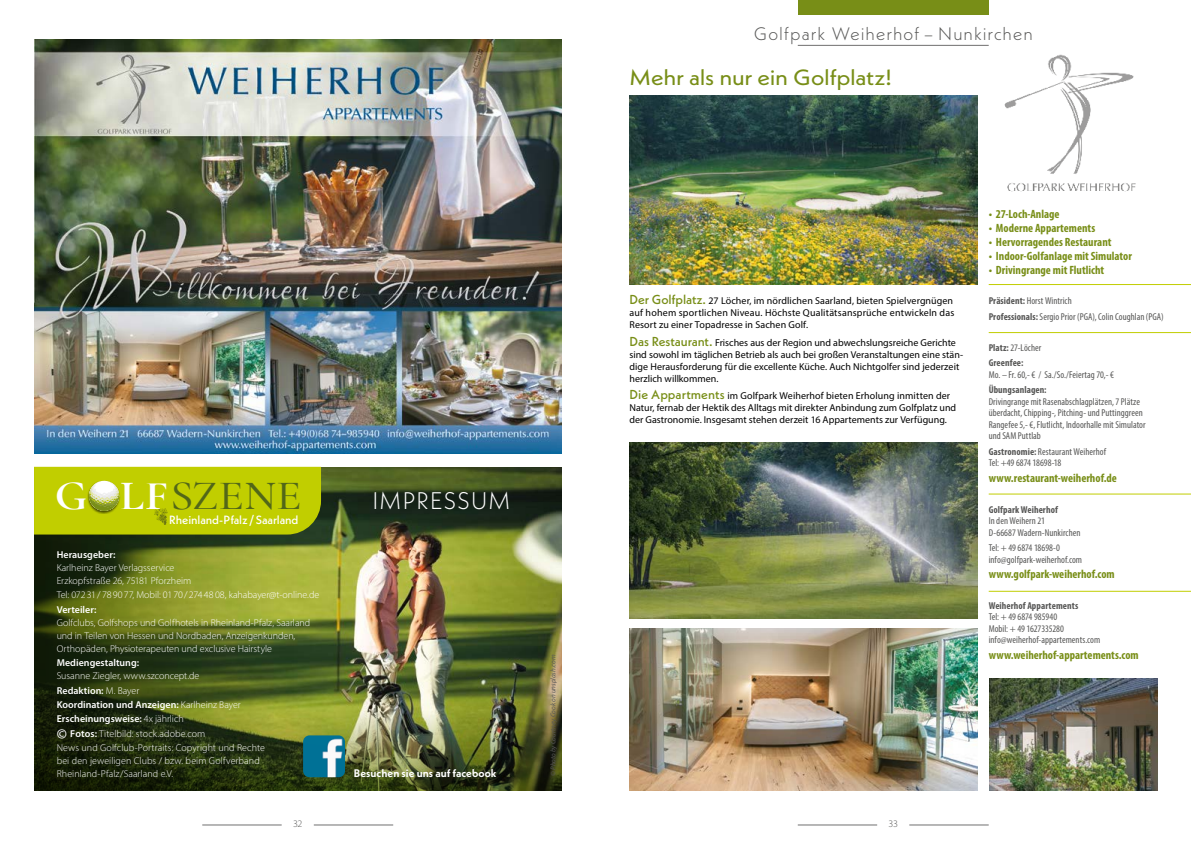
<style>
.page{position:relative;width:1191px;height:842px;background:#fff}
.page>*{position:absolute;margin:0;border:0;box-sizing:border-box;transform-origin:0 0}
.t1{font:500 41.8px "Cormorant Garamond";color:#526718;scale:1.14 1}
.t2{font:700 41.8px "Cormorant Garamond";color:#fff;scale:1.06 1}
.t3{font:300 24px "Neue Kabel";letter-spacing:.045em;color:#fff}
.t4{font:22px "Neue Kabel";letter-spacing:-.01em;color:#788e17;scale:1.1 1}
.t5{font:300 18px "Neue Kabel";letter-spacing:.055em;color:#575756}
.t6{font:700 condensed 12px "Myriad Pro";color:#788e17}
.t7{font:500 11.9px "Neue Kabel";letter-spacing:-.005em;color:#fff}
.t8{font:700 11px "Neue Kabel";color:#fff}
.t9{font:10px/12px "Myriad Pro";color:#000}
.t10{font:300 10px/14.4px "Myriad Pro";color:#fff}
.t11{font:condensed 10px/11.5px "Myriad Pro";letter-spacing:.005em;color:#575756}
.t12{font:700 condensed 10px/15.5px "Myriad Pro";letter-spacing:.005em;color:#575756}
.t13{font:600 10px "Myriad Pro";letter-spacing:.005em;color:#fff}
.t14{font:300 10px "Myriad Pro";color:#575756}
.t15{font:italic 7px "Myriad Pro";color:#575756}
.s1{font-weight:700;color:#fff}
.s2{font-weight:600}
.s3{font-weight:600;font-size:15px}
.s4{font-family:"Neue Kabel";font-weight:500;font-size:13px;color:#788e17}
.s5{font-weight:700}
.s6{font-weight:400}
</style>
<div class="page">
<img style="left:293px;top:467px;width:268px;height:236px">
<img style="left:293px;top:703px;width:268px;height:88px">
<svg style="left:34px;top:534px;width:259px;height:257px;background:#435018"></svg>
<img style="left:303px;top:735px;width:42px;height:42px">
<img style="left:34px;top:40px;width:527px;height:413px">
<img style="left:629px;top:95px;width:348px;height:190px">
<img style="left:629px;top:442px;width:348px;height:176px">
<img style="left:629px;top:629px;width:348px;height:162px">
<img style="left:1004px;top:54px;width:132px;height:138px">
<hr style="left:988px;top:494px;width:203px;height:1px;background:#c1ce00">
<hr style="left:988px;top:332px;width:203px;height:1px;background:#c1ce00">
<hr style="left:988px;top:591px;width:203px;height:1px;background:#c1ce00">
<hr style="left:988px;top:284px;width:203px;height:1px;background:#c1ce00">
<img style="left:989px;top:678px;width:168px;height:112px">
<hr style="left:797px;top:45px;width:191px;height:1px;background:#706f6f">
<div style="left:797px;top:0;width:191px;height:14px;background:#788e17"></div>
<div style="left:34px;top:467px;width:287px;height:67px;background:#c1ce00"></div>
<hr style="left:909px;top:825px;width:79px;height:1px;background:#706f6f">
<hr style="left:797px;top:825px;width:80px;height:1px;background:#706f6f">
<hr style="left:314px;top:825px;width:79px;height:1px;background:#706f6f">
<hr style="left:202px;top:825px;width:80px;height:1px;background:#706f6f">
<h1 class="t2" style="left:55px;top:470px;width:32px">G</h1>
<h1 class="t1" style="left:120px;top:470px;width:161px"><span class="s1">LF</span>SZENE</h1>
<p class="t7" style="left:169px;top:512px;width:131px">Rheinland-Pfalz /Saarland</p>
<p class="t13" style="left:57px;top:548px;width:60px">Herausgeber:</p>
<p class="t10" style="left:57px;top:561px;width:136px;line-height:13px">Karlheinz Bayer Verlagsservice<br>Erzkopfstraße 26, 75181 Pforzheim</p>
<p class="t10" style="left:57px;top:588px;width:264px">Tel: 072 31 / 78 90 77, Mobil: 01 70 / 274 48 08, kahabayer@t-online.de</p>
<p class="t13" style="left:57px;top:603px;width:41px">Verteiler:</p>
<p class="t10" style="left:57px;top:616px;width:255px;line-height:13px">Golfclubs, Golfshops und Golfhotels in Rheinland-Pfalz, Saarland und in Teilen von Hessen und Nordbaden, Anzeigenkunden,<br>Orthopäden, Physioterapeuten und exclusive Hairstyle</p>
<p class="t13" style="left:57px;top:656px;width:84px">Mediengestaltung:</p>
<p class="t10" style="left:57px;top:668px;width:210px">Susanne Ziegler, www.szconcept.de<br><span class="s2">Redaktion:</span> M. Bayer<br><span class="s2">Koordination und Anzeigen:</span> Karlheinz Bayer <span class="s2">Erscheinungsweise:</span> 4x jährlich<br><span class="s3">©</span> <span class="s2">Fotos:</span> Titelbild: stock.adobe.com<br>News und Golfclub-Portraits: Copyright und Rechte</p>
<p class="t10" style="left:57px;top:754px;width:204px;line-height:13px">bei den jeweiligen Clubs / bzw. beim Golfverband<br>Rheinland-Pfalz/Saarland e.V.</p>
<h2 class="t3" style="left:372px;top:485px;width:139px">IMPRESSUM</h2>
<p class="t8" style="left:354px;top:766px;width:144px">Besuchen sie uns auf facebook</p>
<p class="t15" style="left:549px;top:776px;width:123px;rotate:-90deg">© Photo by Courtney Cook on unsplash.com</p>
<h3 class="t5" style="left:753px;top:22px;width:280px">Golfpark Weiherhof – Nunkirchen</h3>
<h3 class="t4" style="left:629px;top:63px;width:240px">Mehr als nur ein Golfplatz!</h3>
<p class="t9" style="left:629px;top:294px;width:326px;text-align:justify"><span class="s4">Der Golfplatz.</span> 27 Löcher, im nördlichen Saarland, bieten Spielvergnügen auf hohem sportlichen Niveau. Höchste Qualitätsansprüche entwickeln das Resort zu einer Topadresse in Sachen Golf.</p>
<p class="t9" style="left:629px;top:336px;width:335px"><span class="s4">Das Restaurant.</span> Frisches aus der Region und abwechslungsreiche Gerichte sind sowohl im täglichen Betrieb als auch bei großen Veranstaltungen eine stän&shy;dige Herausforderung für die excellente Küche. Auch Nichtgolfer sind jederzeit herzlich willkommen.</p>
<p class="t9" style="left:629px;top:390px;width:328px"><span class="s4">Die Appartments</span> im Golfpark Weiherhof bieten Erholung inmitten der<br>Natur, fernab der Hektik des Alltags mit direkter Anbindung zum Golfplatz und der Gastronomie. Insgesamt stehen derzeit 16 Appartements zur Verfügung.</p>
<p class="t6" style="left:988px;top:207px;width:72px">• 27-Loch-Anlage</p>
<p class="t6" style="left:988px;top:221px;width:108px">• Moderne Appartements</p>
<p class="t6" style="left:988px;top:235px;width:124px">• Hervorragendes Restaurant</p>
<p class="t6" style="left:988px;top:249px;width:145px">• Indoor-Golfanlage mit Simulator</p>
<p class="t6" style="left:988px;top:263px;width:117px">• Drivingrange mit Flutlicht</p>
<p class="t11" style="left:988px;top:293px;width:176px;line-height:15.5px"><span class="s5">Präsident:</span> Horst Wintrich<br><span class="s5">Professionals:</span> Sergio Prior (PGA), Colin Coughlan (PGA)</p>
<p class="t12" style="left:988px;top:339px;width:54px">Platz: <span class="s6">27-Löcher<br></span>Greenfee:</p>
<p class="t11" style="left:988px;top:368px;width:127px">Mo. – Fr. 60,- € / Sa./So./Feiertag 70,- €</p>
<p class="t12" style="left:988px;top:382px;width:59px">Übungsanlagen:</p>
<p class="t11" style="left:988px;top:395px;width:158px">Drivingrange mit Rasenabschlagplätzen, 7 Plätze überdacht, Chipping-, Pitching- und Puttinggreen Rangefee 5,- €, Flutlicht, Indoorhalle mit Simulator und SAM Puttlab</p>
<p class="t11" style="left:988px;top:445px;width:119px"><span class="s5">Gastronomie:</span> Restaurant Weiherhof<br>Tel: +49 6874 18698-18</p>
<p class="t6" style="left:988px;top:470px;width:130px">www.restaurant-weiherhof.de</p>
<p class="t12" style="left:988px;top:501px;width:71px">Golfpark Weiherhof</p>
<p class="t11" style="left:988px;top:515px;width:93px">In den Weihern 21<br>D-66687 Wadern-Nunkirchen</p>
<p class="t11" style="left:988px;top:542px;width:95px">Tel: + 49 6874 18698-0 info@golfpark-weiherhof.com</p>
<p class="t6" style="left:988px;top:566px;width:127px">www.golfpark-weiherhof.com</p>
<p class="t12" style="left:988px;top:598px;width:91px">Weiherhof Appartements</p>
<p class="t11" style="left:988px;top:611px;width:113px">Tel: + 49 6874 985940<br>Mobil: + 49 1627335280 info@weiherhof-appartements.com</p>
<p class="t6" style="left:988px;top:647px;width:152px">www.weiherhof-appartements.com</p>
<p class="t14" style="left:293px;top:818px;width:11px">32</p>
<p class="t14" style="left:888px;top:818px;width:11px">33</p>
</div>
